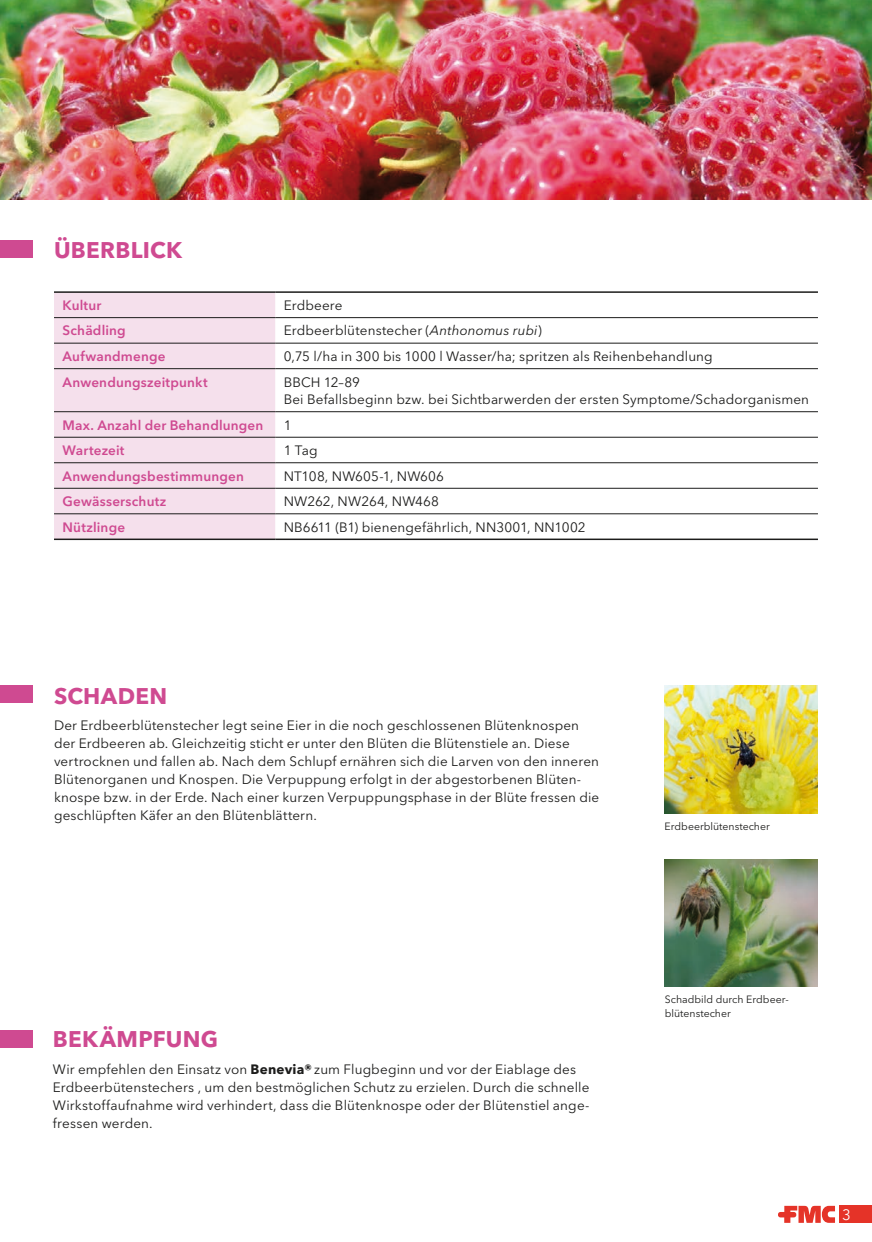
<style>
.page{position:relative;width:872px;height:1242px;background:#fff}
.page>*{position:absolute;margin:0;border:0;box-sizing:border-box;transform-origin:0 0}
.t1{font:700 22.5px "Avenir Next LT Pro";letter-spacing:.01em;color:#cf4a91}
.t2{font:15px "Avenir Next LT Pro";color:#fff}
.t3{font:13.5px/18px "Avenir Next LT Pro";letter-spacing:.01em;color:#1c1c1b}
.t4{font:600 13.5px "Avenir Next LT Pro";letter-spacing:.015em;color:#cf4a91}
.t5{font:10.5px/13.5px "Avenir Next LT Pro";color:#1c1c1b}
.s1{font-style:italic}
.s2{font-weight:700}
</style>
<div class="page">
<div style="left:0;top:241px;width:33px;height:17px;background:#cf4a91"></div>
<img style="left:0;top:0;width:872px;height:200px">
<div style="left:54px;top:293px;width:221px;height:245px;background:#f5e0ec"></div>
<hr style="left:54px;top:317px;width:221px;height:1px;background:#1c1c1b">
<hr style="left:275px;top:317px;width:543px;height:1px;background:#1c1c1b">
<hr style="left:54px;top:343px;width:221px;height:1px;background:#1c1c1b">
<hr style="left:275px;top:343px;width:543px;height:1px;background:#1c1c1b">
<hr style="left:54px;top:368px;width:221px;height:1px;background:#1c1c1b">
<hr style="left:275px;top:368px;width:543px;height:1px;background:#1c1c1b">
<hr style="left:54px;top:411px;width:221px;height:1px;background:#1c1c1b">
<hr style="left:275px;top:411px;width:543px;height:1px;background:#1c1c1b">
<hr style="left:54px;top:437px;width:221px;height:1px;background:#1c1c1b">
<hr style="left:275px;top:437px;width:543px;height:1px;background:#1c1c1b">
<hr style="left:54px;top:462px;width:221px;height:1px;background:#1c1c1b">
<hr style="left:275px;top:462px;width:543px;height:1px;background:#1c1c1b">
<hr style="left:54px;top:488px;width:221px;height:1px;background:#1c1c1b">
<hr style="left:275px;top:488px;width:543px;height:1px;background:#1c1c1b">
<hr style="left:54px;top:513px;width:221px;height:1px;background:#1c1c1b">
<hr style="left:275px;top:513px;width:543px;height:1px;background:#1c1c1b">
<hr style="left:54px;top:291px;width:221px;height:2px;background:#1c1c1b">
<hr style="left:275px;top:291px;width:543px;height:2px;background:#1c1c1b">
<hr style="left:54px;top:538px;width:221px;height:2px;background:#1c1c1b">
<hr style="left:275px;top:538px;width:543px;height:2px;background:#1c1c1b">
<div style="left:0;top:1030px;width:33px;height:17px;background:#cf4a91"></div>
<div style="left:0;top:686px;width:33px;height:17px;background:#cf4a91"></div>
<img style="left:664px;top:685px;width:153px;height:128px">
<img style="left:665px;top:859px;width:153px;height:127px">
<div style="left:839px;top:1205px;width:33px;height:17px;background:#e53328"></div>
<svg style="left:778px;top:1205px;width:57px;height:17px"></svg>
<h1 class="t1" style="left:54px;top:236px;width:129px">ÜBERBLICK</h1>
<p class="t4" style="left:63px;top:297px;width:40px">Kultur</p>
<p class="t3" style="left:284px;top:296px;width:60px">Erdbeere</p>
<p class="t4" style="left:63px;top:322px;width:65px">Schädling</p>
<p class="t3" style="left:284px;top:322px;width:260px">Erdbeerblütenstecher (<span class="s1">Anthonomus rubi</span>)</p>
<p class="t4" style="left:63px;top:348px;width:105px">Aufwandmenge</p>
<p class="t3" style="left:284px;top:347px;width:430px">0,75 l/ha in 300 bis 1000 l Wasser/ha; spritzen als Reihenbehandlung</p>
<p class="t4" style="left:63px;top:373px;width:147px">Anwendungszeitpunkt</p>
<p class="t3" style="left:284px;top:374px;width:527px;line-height:16.5px">BBCH 12–89<br>Bei Befallsbeginn bzw. bei Sichtbarwerden der ersten Symptome/Schadorganismen</p>
<p class="t4" style="left:63px;top:417px;width:202px">Max. Anzahl der Behandlungen</p>
<p class="t3" style="left:284px;top:416px;width:9px">1</p>
<p class="t4" style="left:63px;top:442px;width:64px">Wartezeit</p>
<p class="t3" style="left:284px;top:441px;width:35px">1 Tag</p>
<p class="t4" style="left:63px;top:468px;width:183px">Anwendungsbestimmungen</p>
<p class="t3" style="left:284px;top:467px;width:162px">NT108, NW605-1, NW606</p>
<p class="t4" style="left:63px;top:493px;width:105px">Gewässerschutz</p>
<p class="t3" style="left:284px;top:492px;width:157px">NW262, NW264, NW468</p>
<p class="t4" style="left:63px;top:519px;width:64px">Nützlinge</p>
<p class="t3" style="left:284px;top:518px;width:303px">NB6611 (B1) bienengefährlich, NN3001, NN1002</p>
<h1 class="t1" style="left:54px;top:682px;width:115px">SCHADEN</h1>
<p class="t3" style="left:54px;top:716px;width:547px">Der Erdbeerblütenstecher legt seine Eier in die noch geschlossenen Blütenknospen der Erdbeeren ab. Gleichzeitig sticht er unter den Blüten die Blütenstiele an. Diese vertrocknen und fallen ab. Nach dem Schlupf ernähren sich die Larven von den inneren Blütenorganen und Knospen. Die Verpuppung erfolgt in der abgestorbenen Blüten&shy;knospe bzw. in der Erde. Nach einer kurzen Verpuppungsphase in der Blüte fressen die geschlüpften Käfer an den Blütenblättern.</p>
<p class="t5" style="left:664px;top:819px;width:107px">Erdbeerblütenstecher</p>
<h1 class="t1" style="left:53px;top:1025px;width:167px">BEKÄMPFUNG</h1>
<p class="t3" style="left:53px;top:1060px;width:538px">Wir empfehlen den Einsatz von <span class="s2">Benevia®</span>zum Flugbeginn und vor der Eiablage des Erdbeerbütenstechers , um den bestmöglichen Schutz zu erzielen. Durch die schnelle Wirkstoffaufnahme wird verhindert, dass die Blütenknospe oder der Blütenstiel ange&shy;fressen werden.</p>
<p class="t5" style="left:665px;top:992px;width:125px">Schadbild durch Erdbeer&shy;blütenstecher</p>
<p class="t2" style="left:842px;top:1205px;width:10px">3</p>
</div>
